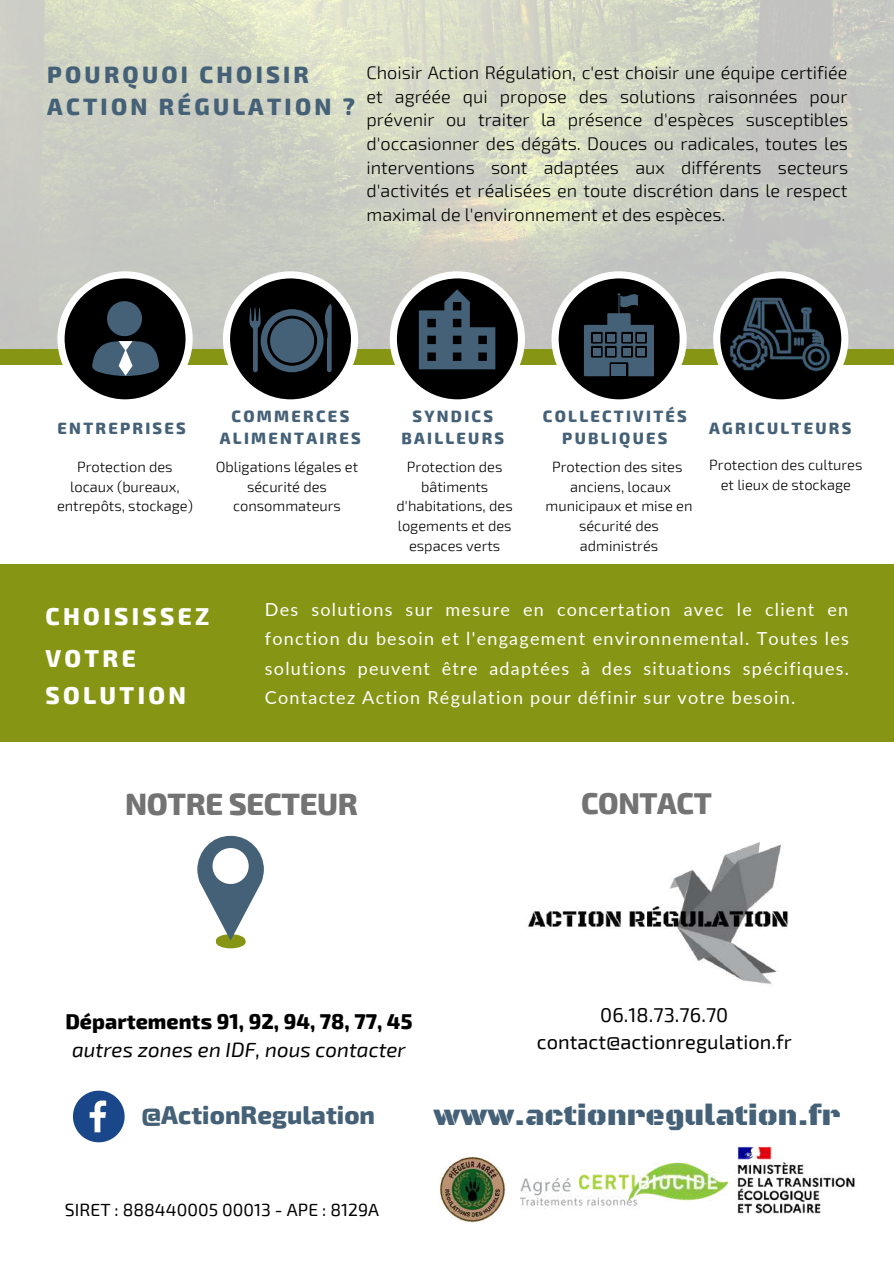
<style>
.page{position:relative;width:894px;height:1264px;background:#fff}
.page>*{position:absolute;margin:0;border:0;box-sizing:border-box;transform-origin:0 0}
.t1{font:800 30.3px "Exo 2";letter-spacing:-.015em;color:#737373}
.t2{font:29.7px "Black Ops One";letter-spacing:.005em;color:#456177}
.t3{font:800 29.55px "Exo 2";letter-spacing:-.015em;color:#737373}
.t4{font:800 25.35px "Exo 2";letter-spacing:.005em;color:#456177}
.t5{font:800 24px/42.6px "Exo 2";letter-spacing:.14em;color:#fff}
.t6{font:800 23.25px/31.5px "Exo 2";letter-spacing:.14em;color:#456177}
.t7{font:800 21px "Exo 2";letter-spacing:.005em;color:#000}
.t8{font:italic 20.55px "Exo 2";letter-spacing:.005em;color:#000}
.t9{font:19.95px/27.8px "Exo 2";letter-spacing:.005em;color:#000;text-align:center}
.t10{font:300 18px/23.7px "Exo 2";color:#000;text-align:justify}
.t11{font:18px/29.2px "Lato";letter-spacing:.07em;color:#fff;text-align:justify}
.t12{font:17.55px "Exo 2";letter-spacing:.005em;color:#000}
.t13{font:800 16.05px/21.9px "Exo 2";letter-spacing:.14em;color:#456177;text-align:center}
.t14{font:300 14.7px/19.8px "Exo 2";color:#000;text-align:center}
</style>
<div class="page">
<img style="left:0;top:0;width:893px;height:350px">
<div style="left:0;top:350px;width:893px;height:14px;background:#869514"></div>
<svg style="left:713px;top:271px;width:135px;height:129px"></svg>
<svg style="left:58px;top:271px;width:135px;height:129px"></svg>
<svg style="left:223px;top:271px;width:135px;height:129px"></svg>
<svg style="left:551px;top:271px;width:135px;height:129px"></svg>
<div style="left:613px;top:314px;width:13px;height:15px;background:#456177"></div>
<svg style="left:390px;top:271px;width:135px;height:129px"></svg>
<img style="left:520px;top:1162px;width:207px;height:46px">
<img style="left:735px;top:1146px;width:120px;height:68px">
<img style="left:439px;top:1156px;width:66px;height:66px">
<img style="left:528px;top:842px;width:261px;height:144px">
<svg style="left:73px;top:1090px;width:52px;height:52px"></svg>
<img style="left:728px;top:294px;width:107px;height:78px">
<div style="left:0;top:564px;width:893px;height:178px;background:#869514"></div>
<div style="left:216px;top:935px;width:29px;height:13px;background:#869514;border-radius:50%"></div>
<svg style="left:197px;top:835px;width:67px;height:105px"></svg>
<div style="left:212px;top:848px;width:36px;height:36px;background:#fff;border-radius:50%"></div>
<p class="t6" style="left:47px;top:58px;width:309px">POURQUOI CHOISIR<br>ACTION RÉGULATION ?</p>
<p class="t10" style="left:366px;top:60px;width:483px">Choisir Action Régulation, c'est choisir une équipe certifiée et agréée qui propose des solutions raisonnées pour prévenir ou traiter la présence d'espèces susceptibles d'occasionner des dégâts. Douces ou radicales, toutes les interventions sont adaptées aux différents secteurs d'activités et réalisées en toute discrétion dans le respect maximal de l'environnement et des espèces.</p>
<p class="t13" style="left:58px;top:416px;width:130px">ENTREPRISES</p>
<p class="t13" style="left:220px;top:404px;width:142px">COMMERCES<br>ALIMENTAIRES</p>
<p class="t13" style="left:401px;top:404px;width:104px">SYNDICS<br>BAILLEURS</p>
<p class="t13" style="left:542px;top:404px;width:145px">COLLECTIVITÉS<br>PUBLIQUES</p>
<p class="t13" style="left:709px;top:416px;width:144px">AGRICULTEURS</p>
<p class="t14" style="left:57px;top:456px;width:137px">Protection des locaux (bureaux, entrepôts, stockage)</p>
<p class="t14" style="left:216px;top:456px;width:144px">Obligations légales et sécurité des consommateurs</p>
<p class="t14" style="left:396px;top:456px;width:117px">Protection des bâtiments d'habitations, des logements et des espaces verts</p>
<p class="t14" style="left:545px;top:456px;width:148px">Protection des sites anciens, locaux municipaux et mise en sécurité des administrés</p>
<p class="t14" style="left:709px;top:454px;width:154px">Protection des cultures et lieux de stockage</p>
<h3 class="t5" style="left:45px;top:593px;width:165px">CHOISISSEZ<br>VOTRE</h3>
<h3 class="t5" style="left:45px;top:673px;width:142px">SOLUTION</h3>
<p class="t11" style="left:265px;top:594px;width:585px">Des solutions sur mesure en concertation avec le client en fonction du besoin et l'engagement environnemental. Toutes les solutions peuvent être adaptées à des situations spécifiques.<br>Contactez Action Régulation pour définir sur votre besoin.</p>
<h1 class="t1" style="left:125px;top:784px;width:234px">NOTRE SECTEUR</h1>
<h3 class="t3" style="left:581px;top:784px;width:132px">CONTACT</h3>
<p class="t7" style="left:65px;top:1007px;width:348px">Départements 91, 92, 94, 78, 77, 45</p>
<p class="t8" style="left:72px;top:1036px;width:335px">autres zones en IDF, nous contacter</p>
<h3 class="t4" style="left:141px;top:1098px;width:235px">@ActionRegulation</h3>
<p class="t9" style="left:536px;top:999px;width:256px">06.18.73.76.70 contact@actionregulation.fr</p>
<h2 class="t2" style="left:433px;top:1097px;width:408px">www.actionregulation.fr</h2>
<p class="t12" style="left:65px;top:1198px;width:315px">SIRET : 888440005 00013 - APE : 8129A</p>
</div>
